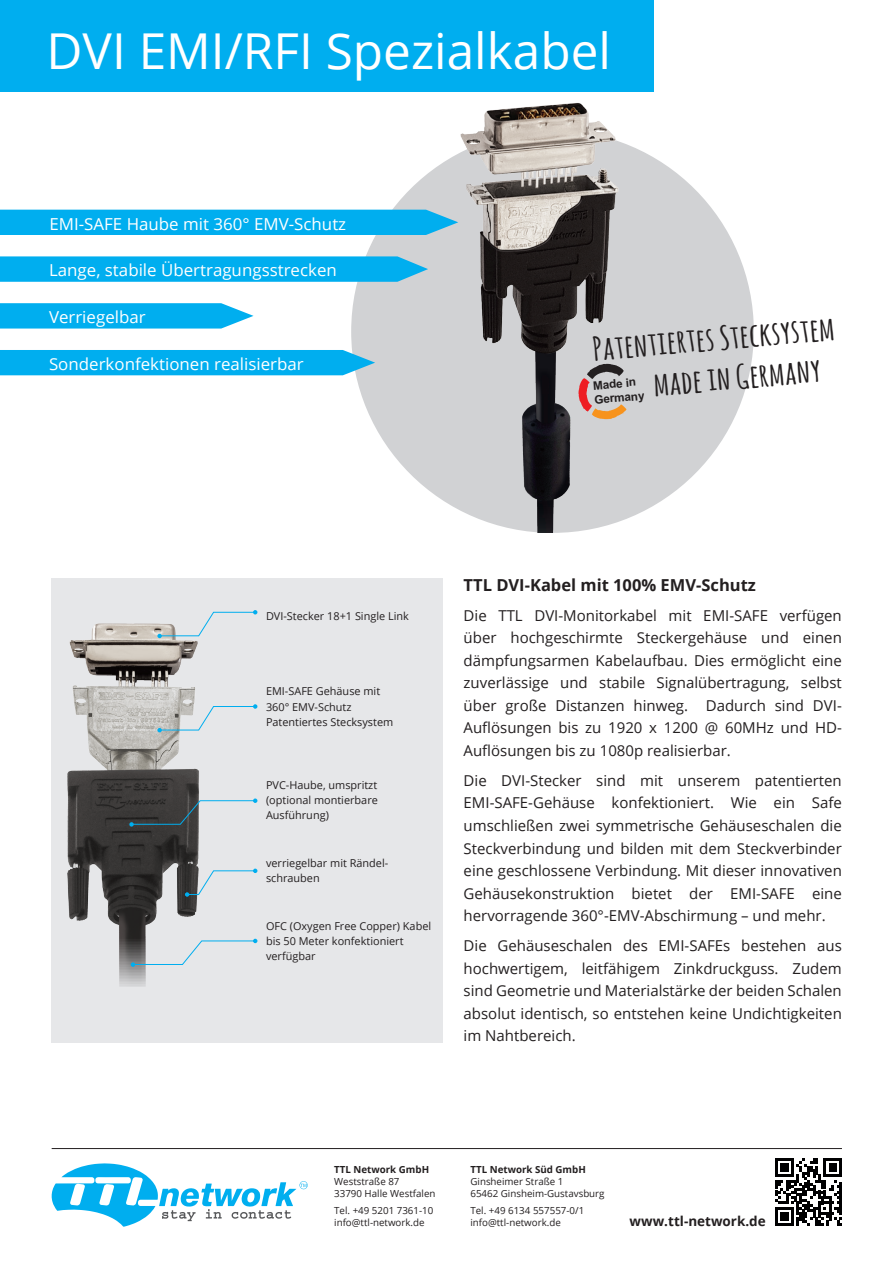
<style>
.page{position:relative;width:893px;height:1263px;background:#fff}
.page>*{position:absolute;margin:0;border:0;box-sizing:border-box;transform-origin:0 0}
.t1{font:49.5px "Open Sans";color:#fff}
.t2{font:700 32.25px "Amatic SC";color:#231f20;scale:1.14 1}
.t3{font:16.5px "Open Sans";color:#fff}
.t4{font:700 16.5px "Open Sans";color:#231f20}
.t5{font:15px/22.5px "Open Sans";color:#231f20;text-align:justify}
.t6{font:700 13.5px "Open Sans";color:#231f20}
.t7{font:700 11.85px/14.2px "Arial";color:#231f20}
.t8{font:10.95px "Open Sans";color:#231f20}
.t9{font:9.75px/12px "Open Sans";color:#231f20}
.t10{font:700 9.75px "Open Sans";color:#231f20}
</style>
<div class="page">
<svg style="left:52px;top:1163px;width:256px;height:64px"></svg>
<hr style="left:52px;top:1148px;width:790px;height:1px;background:#231f20">
<svg style="left:775px;top:1158px;width:67px;height:67px"></svg>
<div style="left:51px;top:578px;width:391px;height:464px;background:#e6e7e9"></div>
<img style="left:67px;top:623px;width:132px;height:363px">
<svg style="left:157px;top:610px;width:100px;height:28px"></svg>
<svg style="left:157px;top:704px;width:100px;height:28px"></svg>
<svg style="left:129px;top:798px;width:128px;height:29px"></svg>
<svg style="left:131px;top:939px;width:126px;height:28px"></svg>
<svg style="left:185px;top:869px;width:72px;height:28px"></svg>
<div style="left:351px;top:130px;width:403px;height:403px;background:#d1d2d4;border-radius:50%"></div>
<div style="left:0;top:0;width:653px;height:91px;background:#00aeef"></div>
<img style="left:361px;top:25px;width:332px;height:508px">
<svg style="left:0;top:303px;width:254px;height:26px;background:#16b5f0"></svg>
<svg style="left:0;top:256px;width:428px;height:26px;background:#0db1ee"></svg>
<div style="left:0;top:350px;width:375px;height:25px;background:#00aeef"></div>
<div style="left:0;top:210px;width:458px;height:25px;background:#00aeef"></div>
<svg style="left:578px;top:364px;width:48px;height:55px"></svg>
<p class="t1" style="left:47px;top:17px;width:566px">DVI EMI/RFI Spezialkabel</p>
<p class="t3" style="left:49px;top:212px;width:298px">EMI-SAFE Haube mit 360° EMV-Schutz</p>
<p class="t3" style="left:49px;top:259px;width:289px">Lange, stabile Übertragungsstrecken</p>
<p class="t3" style="left:49px;top:306px;width:98px">Verriegelbar</p>
<p class="t3" style="left:49px;top:353px;width:256px">Sonderkonfektionen realisierbar</p>
<p class="t2" style="left:591px;top:326px;width:215px;rotate:-5deg">Patentiertes Stecksystem</p>
<p class="t2" style="left:651px;top:361px;width:149px;rotate:-5deg">made in Germany</p>
<p class="t7" style="left:593px;top:379px;width:52px;rotate:-5deg">Made in<br>Germany</p>
<p class="t8" style="left:266px;top:609px;width:144px">DVI-Stecker 18+1 Single Link</p>
<p class="t8" style="left:266px;top:684px;width:116px">EMI-SAFE Gehäuse mit</p>
<p class="t8" style="left:266px;top:699px;width:87px">360° EMV-Schutz</p>
<p class="t8" style="left:266px;top:714px;width:129px">Patentiertes Stecksystem</p>
<p class="t8" style="left:266px;top:778px;width:113px">PVC-Haube, umspritzt</p>
<p class="t8" style="left:266px;top:793px;width:113px">(optional montierbare</p>
<p class="t8" style="left:266px;top:808px;width:64px">Ausführung)</p>
<p class="t8" style="left:266px;top:855px;width:124px">verriegelbar mit Rändel-</p>
<p class="t8" style="left:266px;top:870px;width:55px">schrauben</p>
<p class="t8" style="left:266px;top:918px;width:167px">OFC (Oxygen Free Copper) Kabel</p>
<p class="t8" style="left:266px;top:934px;width:139px">bis 50 Meter konfektioniert</p>
<p class="t8" style="left:266px;top:949px;width:51px">verfügbar</p>
<p class="t4" style="left:464px;top:573px;width:294px">TTL DVI-Kabel mit 100% EMV-Schutz</p>
<p class="t5" style="left:464px;top:604px;width:380px">Die TTL DVI-Monitorkabel mit EMI-SAFE verfügen über hochgeschirmte Steckergehäuse und einen dämpfungsarmen Kabelaufbau. Dies ermöglicht eine zuverlässige und stabile Signalübertragung, selbst über große Distanzen hinweg. Dadurch sind DVI-Auflösungen bis zu 1920 x 1200 @ 60MHz und HD-Auflösungen bis zu 1080p realisierbar.</p>
<p class="t5" style="left:464px;top:769px;width:380px">Die DVI-Stecker sind mit unserem patentierten EMI-SAFE-Gehäuse konfektioniert. Wie ein Safe umschließen zwei symmetrische Gehäuseschalen die Steckverbindung und bilden mit dem Steckverbinder eine geschlossene Verbindung. Mit dieser innovativen Gehäusekonstruktion bietet der EMI-SAFE eine hervorragende 360°-EMV-Abschirmung – und mehr.</p>
<p class="t5" style="left:464px;top:934px;width:380px">Die Gehäuseschalen des EMI-SAFEs bestehen aus hochwertigem, leitfähigem Zinkdruckguss. Zudem sind Geometrie und Materialstärke der beiden Schalen absolut identisch, so entstehen keine Undichtigkeiten im Nahtbereich.</p>
<p class="t10" style="left:334px;top:1163px;width:96px">TTL Network GmbH</p>
<p class="t9" style="left:334px;top:1175px;width:103px">Weststraße 87<br>33790 Halle Westfalen</p>
<p class="t9" style="left:334px;top:1204px;width:101px">Tel. +49 5201 7361-10 info@ttl-network.de</p>
<p class="t10" style="left:470px;top:1163px;width:117px">TTL Network Süd GmbH</p>
<p class="t9" style="left:470px;top:1175px;width:136px">Ginsheimer Straße 1<br>65462 Ginsheim-Gustavsburg</p>
<p class="t9" style="left:470px;top:1204px;width:115px">Tel. +49 6134 557557-0/1 info@ttl-network.de</p>
<p class="t6" style="left:630px;top:1211px;width:138px">www.ttl-network.de</p>
</div>
